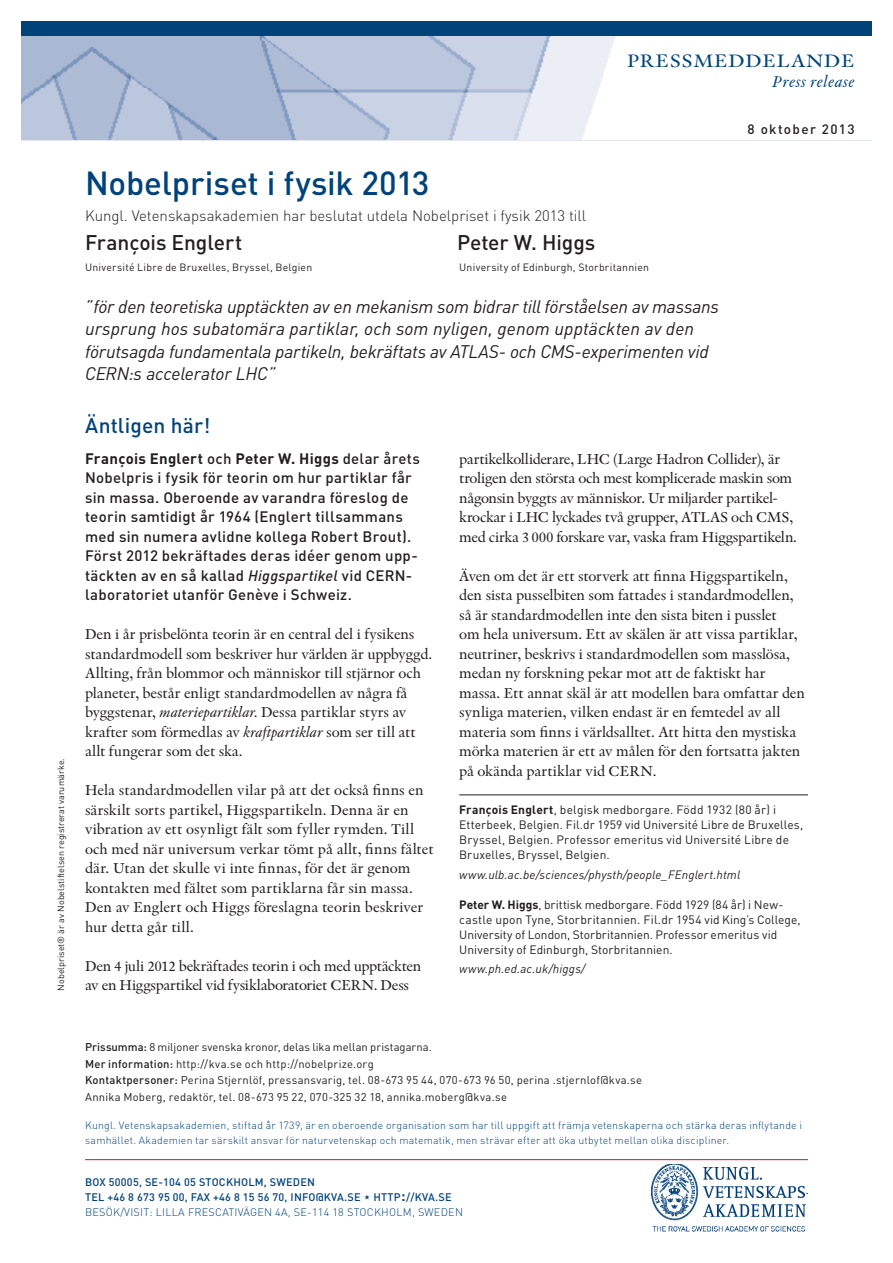
<style>
.page{position:relative;width:893px;height:1263px;background:#fff}
.page>*{position:absolute;margin:0;border:0;box-sizing:border-box;transform-origin:0 0}
.Huvudrubrik{font:500 33px "DIN Pro";letter-spacing:-.005em;color:#00437b}
.Pristagare{font:500 21px "DIN Pro";letter-spacing:-.005em;color:#231f20}
.Textblock_rubrik{font:500 21px "DIN Pro";letter-spacing:.005em;color:#00437b}
.t1{font:18.9px "Indigo Antiqua Pro Text";letter-spacing:.03em;color:#00437b;scale:1.11 1}
.En_prismotivering{font:italic 18px/22.5px "DIN Pro";letter-spacing:-.01em;color:#231f20}
.t2{font:italic 16.5px "Indigo Antiqua Pro Text";letter-spacing:.03em;color:#00437b}
.Textblock_brödtext{font:15px/19.5px "Indigo Antiqua Pro Text";letter-spacing:-.01em;color:#231f20}
.Brödtext_ingress{font:500 15px/19.5px "DIN Pro";letter-spacing:.015em;color:#231f20}
.Brödtext_ingress-2{font:15px/19.5px "Indigo Antiqua Pro Text";letter-spacing:-.01em;color:#231f20}
.Textblock_brödtext-2{font:15px/19.5px "Indigo Antiqua Pro Text";letter-spacing:-.03em;color:#231f20}
.t3{font:300 15px "DIN Pro";color:#231f20}
.t4{font:500 13.5px "DIN Pro";letter-spacing:.1em;color:#231f20}
.Pristagarinfo{font:12px/15px "DIN Pro";letter-spacing:.01em;color:#231f20}
.Pristagarinfo_länk{font:italic 12px "DIN Pro";letter-spacing:.015em;color:#231f20}
.Prissumma__more_info{font:11.25px "DIN Pro";letter-spacing:.02em;color:#231f20}
.Prissumma__more_info-2{font:11.25px "DIN Pro";color:#231f20}
.Adress_DinPro{font:500 10.8px "DIN Pro";letter-spacing:.02em;color:#00437b}
.Adress_DinPro-2{font:300 10.8px "DIN Pro";letter-spacing:.02em;color:#00437b}
.Boilerplate{font:300 10.5px/15px "DIN Pro";letter-spacing:.02em;color:#00437b}
.Pristagarens_univ{font:10.5px "DIN Pro";letter-spacing:.02em;color:#231f20}
.Finstilt{font:9px "DIN Pro";color:#231f20}
.s1{font-weight:700}
.s2{font-style:italic}
.s3{font-weight:500}
.s4{font-size:16.5px}
</style>
<div class="page">
<img style="left:21px;top:36px;width:594px;height:104px">
<div style="left:21px;top:21px;width:851px;height:15px;background:#00437b"></div>
<img style="left:652px;top:1164px;width:156px;height:67px">
<hr style="left:85px;top:1159px;width:723px;height:1px;background:#e10831">
<hr style="left:459px;top:795px;width:349px;height:1px;background:#231f20">
<p class="Finstilt" style="left:55px;top:990px;width:234px;rotate:-90deg">Nobelpriset® är av Nobelstiftelsen registrerat varumärke.</p>
<p class="t1" style="left:627px;top:49px;width:206px">PRESSMEDDELANDE</p>
<p class="t2" style="left:773px;top:72px;width:83px">Press release</p>
<p class="Huvudrubrik" style="left:85px;top:161px;width:346px">Nobelpriset i fysik 2013</p>
<p class="t3" style="left:85px;top:205px;width:503px">Kungl. Vetenskapsakademien har beslutat utdela Nobelpriset i fysik 2013 till</p>
<p class="Pristagare" style="left:85px;top:228px;width:159px">François Englert</p>
<p class="Pristagare" style="left:457px;top:228px;width:140px">Peter W. Higgs</p>
<p class="Pristagarens_univ" style="left:85px;top:260px;width:229px">Université Libre de Bruxelles, Bryssel, Belgien</p>
<p class="Pristagarens_univ" style="left:459px;top:260px;width:191px">University of Edinburgh, Storbritannien</p>
<p class="En_prismotivering" style="left:85px;top:295px;width:635px">”för den teoretiska upptäckten av en mekanism som bidrar till förståelsen av massans ursprung hos subatomära partiklar, och som nyligen, genom upptäckten av den förutsagda fundamentala partikeln, bekräftats av ATLAS- och CMS-experimenten vid CERN:s accelerator LHC”</p>
<p class="Textblock_rubrik" style="left:85px;top:411px;width:127px">Äntligen här!</p>
<p class="t4" style="left:747px;top:120px;width:109px">8 oktober 2013</p>
<p class="Brödtext_ingress" style="left:85px;top:448px;width:336px"><span class="s1">François Englert</span> och <span class="s1">Peter W. Higgs</span> delar årets Nobelpris i fysik för teorin om hur partiklar får sin massa. Oberoende av varandra föreslog de teorin samtidigt år 1964 (Englert tillsammans med sin numera avlidne kollega Robert Brout).<br>Först 2012 bekräftades deras idéer genom upp&shy;täckten av en så kallad <span class="s2">Higgspartikel</span> vid CERN&shy;laboratoriet utanför Genève i Schweiz.</p>
<p class="Brödtext_ingress-2" style="left:85px;top:625px;width:349px">Den i år prisbelönta teorin är en central del i fysikens standardmodell som beskriver hur världen är uppbyggd.<br>Allting, från blommor och människor till stjärnor och planeter, består enligt standardmodellen av några få byggstenar, <span class="s2">materiepartiklar</span>. Dessa partiklar styrs av krafter som förmedlas av <span class="s2">kraftpartiklar</span> som ser till att allt fungerar som det ska.</p>
<p class="Textblock_brödtext" style="left:85px;top:781px;width:350px">Hela standardmodellen vilar på att det också finns en särskilt sorts partikel, Higgspartikeln. Denna är en vibration av ett osynligt fält som fyller rymden. Till och med när universum verkar tömt på allt, finns fältet där. Utan det skulle vi inte finnas, för det är genom kontakten med fältet som partiklarna får sin massa.<br>Den av Englert och Higgs föreslagna teorin beskriver hur detta går till.</p>
<p class="Textblock_brödtext" style="left:85px;top:956px;width:338px">Den 4 juli 2012 bekräftades teorin i och med upptäckten av en Higgspartikel vid fysiklaboratoriet CERN. Dess</p>
<p class="Textblock_brödtext-2" style="left:459px;top:449px;width:339px">partikelkolliderare, LHC (Large Hadron Collider), är troligen den största och mest komplicerade maskin som någonsin byggts av människor. Ur miljarder partikel&shy;krockar i LHC lyckades två grupper, ATLAS och CMS, med cirka 3 000 forskare var, vaska fram Higgspartikeln.</p>
<p class="Textblock_brödtext" style="left:459px;top:566px;width:347px">Även om det är ett storverk att finna Higgspartikeln, den sista pusselbiten som fattades i standardmodellen, så är standardmodellen inte den sista biten i pusslet<br>om hela universum. Ett av skälen är att vissa partiklar, neutriner, beskrivs i standardmodellen som masslösa, medan ny forskning pekar mot att de faktiskt har massa. Ett annat skäl är att modellen bara omfattar den synliga materien, vilken endast är en femtedel av all materia som finns i världsalltet. Att hitta den mystiska mörka materien är ett av målen för den fortsatta jakten på okända partiklar vid CERN.</p>
<p class="Pristagarinfo" style="left:459px;top:802px;width:346px"><span class="s1">François Englert</span>, belgisk medborgare. Född 1932 (80 år) i Etterbeek, Belgien. Fil.dr 1959 vid Université Libre de Bruxelles, Bryssel, Belgien. Professor emeritus vid Université Libre de Bruxelles, Bryssel, Belgien.</p>
<p class="Pristagarinfo_länk" style="left:459px;top:867px;width:282px">www.ulb.ac.be/sciences/physth/people_FEnglert.html</p>
<p class="Pristagarinfo" style="left:459px;top:896px;width:343px"><span class="s1">Peter W. Higgs</span>, brittisk medborgare. Född 1929 (84 år) i New&shy;castle upon Tyne, Storbritannien. Fil.dr 1954 vid King’s College, University of London, Storbritannien. Professor emeritus vid University of Edinburgh, Storbritannien.</p>
<p class="Pristagarinfo_länk" style="left:459px;top:961px;width:128px">www.ph.ed.ac.uk/higgs/</p>
<p class="Prissumma__more_info-2" style="left:85px;top:1039px;width:348px"><span class="s3">Prissumma:</span> 8 miljoner svenska kronor, delas lika mellan pristagarna.</p>
<p class="Prissumma__more_info" style="left:85px;top:1056px;width:290px"><span class="s3">Mer information:</span> http://kva.se och http://nobelprize.org</p>
<p class="Prissumma__more_info" style="left:85px;top:1072px;width:559px"><span class="s3">Kontaktpersoner:</span> Perina Stjernlöf, pressansvarig, tel. 08-673 95 44, 070-673 96 50, perina .stjernlof@kva.se</p>
<p class="Prissumma__more_info" style="left:85px;top:1089px;width:423px">Annika Moberg, redaktör, tel. 08-673 95 22, 070-325 32 18, annika.moberg@kva.se</p>
<p class="Boilerplate" style="left:85px;top:1117px;width:718px">Kungl. Vetenskapsakademien, stiftad år 1739, är en oberoende organisation som har till uppgift att främja vetenskaperna och stärka deras inflytande i samhället. Akademien tar särskilt ansvar för naturvetenskap och matematik, men strävar efter att öka utbytet mellan olika discipliner.</p>
<p class="Adress_DinPro" style="left:85px;top:1175px;width:232px">BOX 50005, SE-104 05 STOCKHOLM, SWEDEN</p>
<p class="Adress_DinPro" style="left:85px;top:1190px;width:368px">TEL +46 8 673 95 00, FAX +46 8 15 56 70, INFO@KVA.SE HTTP<span class="s4">:</span>//KVA.SE</p>
<p class="Adress_DinPro-2" style="left:85px;top:1205px;width:379px">BESÖK/VISIT: LILLA FRESCATIVÄGEN 4A, SE-114 18 STOCKHOLM, SWEDEN</p>
</div>
